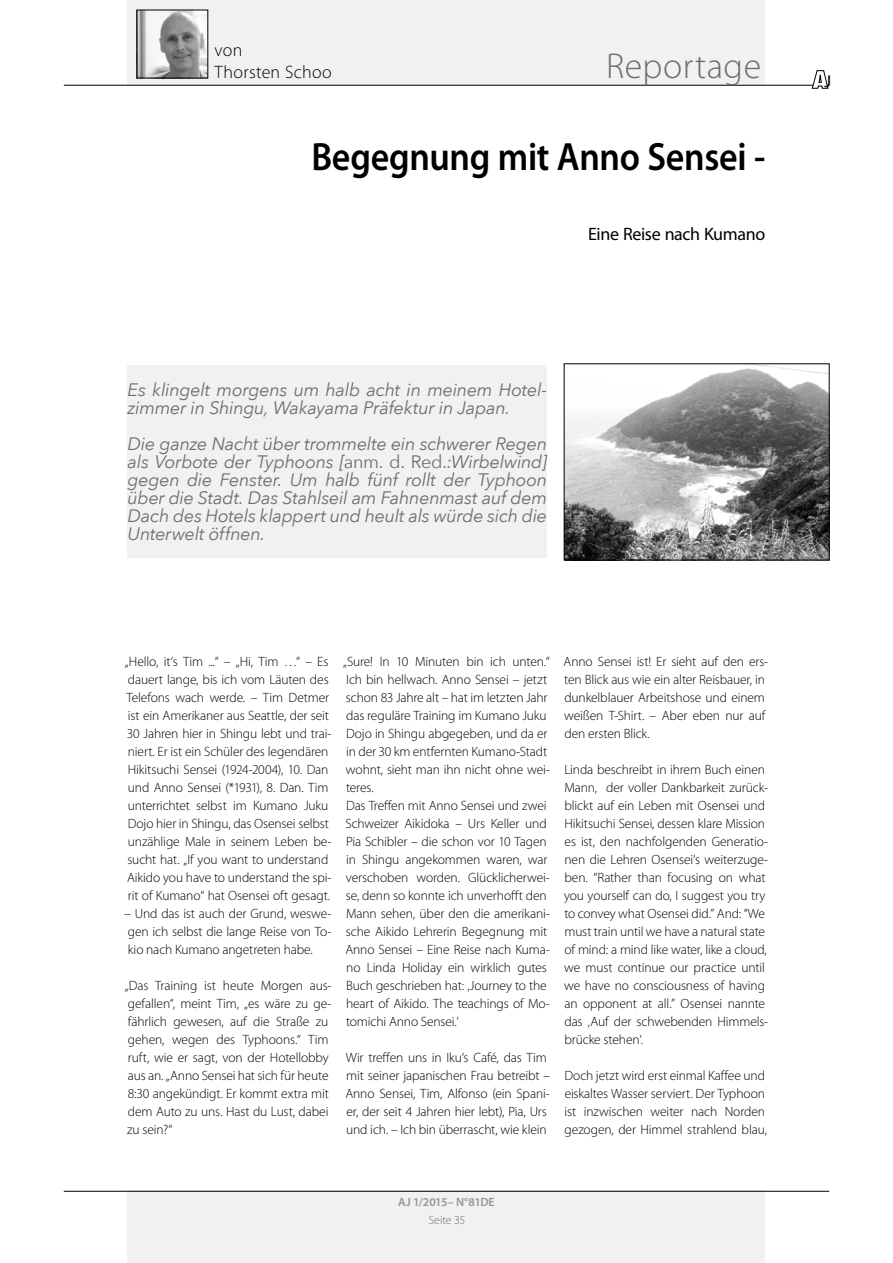
<style>
.page{position:relative;width:893px;height:1263px;background:#fff}
.page>*{position:absolute;margin:0;border:0;box-sizing:border-box;transform-origin:0 0}
.t1{font:600 39.6px "Myriad Pro";letter-spacing:-.01em;color:#000;scale:.91 1}
.t2{font:300 36px "Myriad Pro";letter-spacing:.015em;color:#6d6e71}
.t3{font:italic 18px/18px "Avenir Next";letter-spacing:-.015em;color:#6d6e71}
.t4{font:18px "Myriad Pro";letter-spacing:-.02em;color:#000}
.t5{font:300 18px/21.6px "Myriad Pro";letter-spacing:.02em;color:#000}
.t6{font:17.25px "Myriad Pro";color:#000;scale:1.06 1}
.t7{font:300 13.5px/18px "Myriad Pro";letter-spacing:-.01em;color:#000}
.t8{font:600 12px "Myriad Pro";letter-spacing:-.035em;color:#939598}
.t9{font:300 12px "Myriad Pro";letter-spacing:-.005em;color:#6d6e71}
.s1{font-style:normal}
</style>
<div class="page">
<div style="left:128px;top:0;width:637px;height:85px;background:#f1f1f2"></div>
<div style="left:128px;top:1191px;width:637px;height:72px;background:#f1f1f2"></div>
<hr style="left:64px;top:85px;width:765px;height:1px;background:#000">
<hr style="left:64px;top:1191px;width:765px;height:1px;background:#000">
<svg style="left:812px;top:71px;width:16px;height:17px"></svg>
<img style="left:139px;top:12px;width:67px;height:64px">
<div style="left:128px;top:365px;width:419px;height:192px;background:#f1f1f2"></div>
<img style="left:566px;top:365px;width:262px;height:193px">
<div style="left:564px;top:363px;width:266px;height:197px;border:1px solid #000"></div>
<h3 class="t5" style="left:215px;top:39px;width:119px">von<br>Thorsten Schoo</h3>
<h2 class="t2" style="left:606px;top:44px;width:157px">Reportage</h2>
<h1 class="t1" style="left:311px;top:132px;width:500px">Begegnung mit Anno Sensei -</h1>
<h3 class="t4" style="left:588px;top:223px;width:179px">Eine Reise nach Kumano</h3>
<p class="t6" style="left:824px;top:70px;width:8px">J</p>
<h3 class="t3" style="left:128px;top:380px;width:421px">Es klingelt morgens um halb acht in meinem Hotel&shy;zimmer in Shingu, Wakayama Präfektur in Japan.</h3>
<p class="t3" style="left:128px;top:434px;width:421px;text-align:justify">Die ganze Nacht über trommelte ein schwerer Regen als Vorbote der Typhoons [<span class="s1">anm. d. Red.</span>:Wirbelwind] gegen die Fenster. Um halb fünf rollt der Typhoon über die Stadt. Das Stahlseil am Fahnenmast auf dem Dach des Hotels klappert und heult als würde sich die Unterwelt öffnen.</p>
<p class="t7" style="left:125px;top:652px;width:208px">„Hello, it‘s Tim ...“ – „Hi, Tim …“ – Es dauert lange, bis ich vom Läuten des Telefons wach werde. – Tim Detmer ist ein Amerikaner aus Seattle, der seit 30 Jahren hier in Shingu lebt und trai&shy;niert. Er ist ein Schüler des legendären Hikitsuchi Sensei (1924-2004), 10. Dan und Anno Sensei (*1931), 8. Dan. Tim unterrichtet selbst im Kumano Juku Dojo hier in Shingu, das Osensei selbst unzählige Male in seinem Leben be&shy;sucht hat. „If you want to understand Aikido you have to understand the spi&shy;rit of Kumano“ hat Osensei oft gesagt.</p>
<p class="t7" style="left:124px;top:904px;width:209px;text-align:justify">– Und das ist auch der Grund, weswe&shy;gen ich selbst die lange Reise von To&shy;kio nach Kumano angetreten habe.</p>
<p class="t7" style="left:125px;top:976px;width:208px">„Das Training ist heute Morgen aus&shy;gefallen“, meint Tim, „es wäre zu ge&shy;fährlich gewesen, auf die Straße zu gehen, wegen des Typhoons.“ Tim ruft, wie er sagt, von der Hotellobby aus an. „Anno Sensei hat sich für heute<br>8:30 angekündigt. Er kommt extra mit dem Auto zu uns. Hast du Lust, dabei zu sein?“</p>
<p class="t7" style="left:343px;top:652px;width:208px">„Sure! In 10 Minuten bin ich unten.“ Ich bin hellwach. Anno Sensei – jetzt schon 83 Jahre alt – hat im letzten Jahr das reguläre Training im Kumano Juku Dojo in Shingu abgegeben, und da er in der 30 km entfernten Kumano-Stadt wohnt, sieht man ihn nicht ohne wei&shy;teres.<br>Das Treffen mit Anno Sensei und zwei Schweizer Aikidoka – Urs Keller und Pia Schibler – die schon vor 10 Tagen in Shingu angekommen waren, war verschoben worden. Glücklicherwei&shy;se, denn so konnte ich unverhofft den Mann sehen, über den die amerikani&shy;sche Aikido Lehrerin Begegnung mit Anno Sensei – Eine Reise nach Kuma&shy;no Linda Holiday ein wirklich gutes Buch geschrieben hat: ‚Journey to the heart of Aikido. The teachings of Mo&shy;tomichi Anno Sensei.‘</p>
<p class="t7" style="left:345px;top:1048px;width:207px">Wir treffen uns in Iku‘s Café, das Tim mit seiner japanischen Frau betreibt – Anno Sensei, Tim, Alfonso (ein Spani&shy;er, der seit 4 Jahren hier lebt), Pia, Urs und ich. – Ich bin überrascht, wie klein</p>
<p class="t7" style="left:564px;top:652px;width:206px">Anno Sensei ist! Er sieht auf den ers&shy;ten Blick aus wie ein alter Reisbauer, in dunkelblauer Arbeitshose und einem weißen T-Shirt. – Aber eben nur auf den ersten Blick.</p>
<p class="t7" style="left:564px;top:760px;width:206px">Linda beschreibt in ihrem Buch einen Mann, der voller Dankbarkeit zurück&shy;blickt auf ein Leben mit Osensei und Hikitsuchi Sensei, dessen klare Mission es ist, den nachfolgenden Generatio&shy;nen die Lehren Osensei‘s weiterzuge&shy;ben. “Rather than focusing on what you yourself can do, I suggest you try to convey what Osensei did.” And: “We must train until we have a natural state of mind: a mind like water, like a cloud, we must continue our practice until we have no consciousness of having an opponent at all.” Osensei nannte das ‚Auf der schwebenden Himmels&shy;brücke stehen‘.</p>
<p class="t7" style="left:564px;top:1066px;width:204px">Doch jetzt wird erst einmal Kaffee und eiskaltes Wasser serviert. Der Typhoon ist inzwischen weiter nach Norden gezogen, der Himmel strahlend blau,</p>
<p class="t8" style="left:398px;top:1194px;width:98px">AJ 1/2015– N°81DE</p>
<p class="t9" style="left:429px;top:1213px;width:38px">Seite 35</p>
</div>
